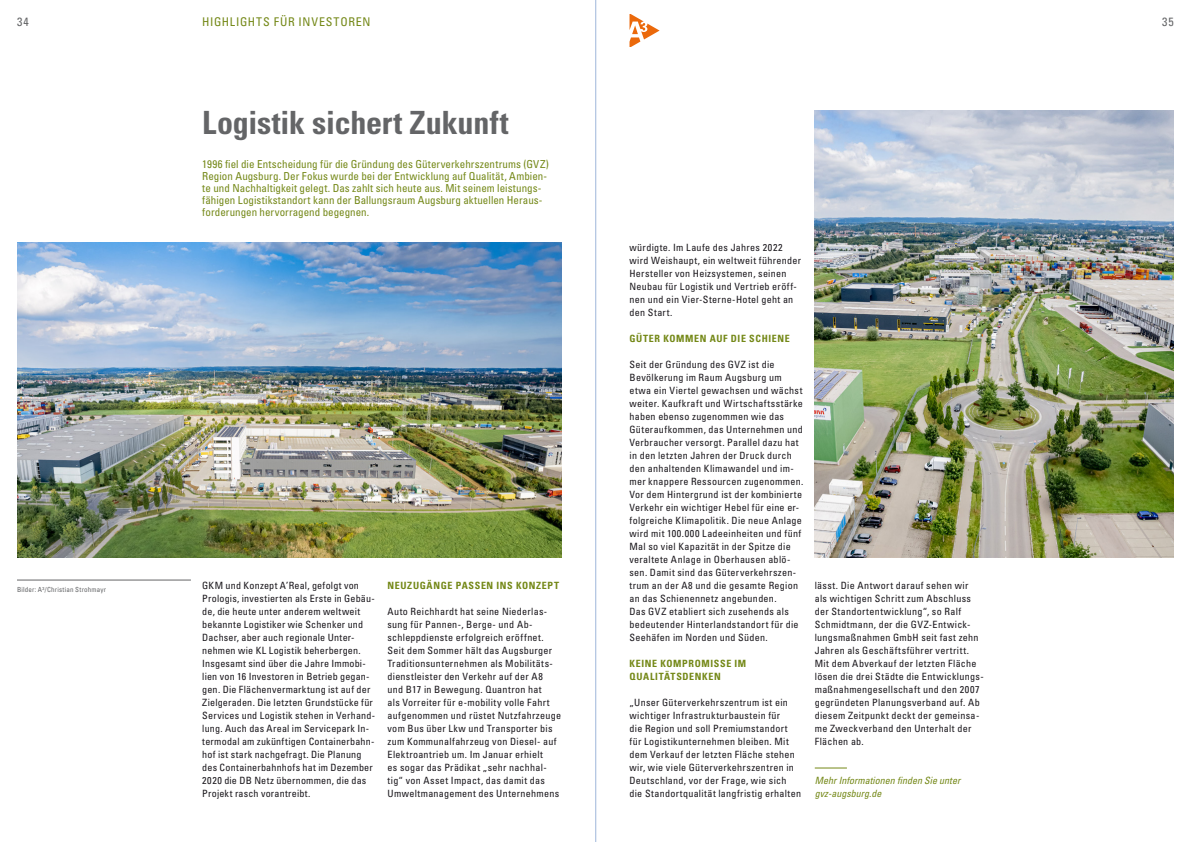
<style>
.page{position:relative;width:1191px;height:842px;background:#fff}
.page>*{position:absolute;margin:0;border:0;box-sizing:border-box;transform-origin:0 0}
.t1{font:700 condensed 32px "Univers LT Std";letter-spacing:-.005em;color:#646567}
.t2{font:condensed 12px "Univers LT Std";letter-spacing:.065em;color:#748817}
.t3{font:condensed 12px "Univers LT Std";color:#646567}
.t4{font:condensed 11px/12px "Univers LT Std";color:#748817}
.t5{font:condensed 10px/13px "Univers LT Std";letter-spacing:.025em;color:#1a171c}
.t6{font:700 condensed 10px/13px "Univers LT Std";letter-spacing:.065em;color:#748817}
.t7{font:italic condensed 10px/13px "Univers LT Std";color:#748817}
.t8{font:condensed 7px "Univers LT Std";letter-spacing:.025em;color:#646567}
</style>
<div class="page">
<svg style="left:629px;top:14px;width:30px;height:33px"></svg>
<hr style="left:17px;top:580px;width:174px;height:1px;background:#646567">
<img style="left:17px;top:243px;width:544px;height:314px">
<hr style="left:814px;top:767px;width:33px;height:1px;background:#748817">
<img style="left:814px;top:110px;width:360px;height:447px">
<hr style="left:595px;top:0;width:1px;height:842px;background:#9fb6db">
<p class="t2" style="left:202px;top:14px;width:170px">HIGHLIGHTS FÜR INVESTOREN</p>
<p class="t3" style="left:17px;top:14px;width:13px">34</p>
<p class="t3" style="left:1162px;top:14px;width:13px">35</p>
<h1 class="t1" style="left:202px;top:103px;width:308px">Logistik sichert Zukunft</h1>
<p class="t8" style="left:17px;top:585px;width:91px">Bilder: A³/Christian Strohmayr</p>
<p class="t4" style="left:202px;top:158px;width:348px">1996 fiel die Entscheidung für die Gründung des Güterverkehrszentrums (GVZ)<br>Region Augsburg. Der Fokus wurde bei der Entwicklung auf Qualität, Ambien&shy;te und Nachhaltigkeit gelegt. Das zahlt sich heute aus. Mit seinem leistungs&shy;fähigen Logistikstandort kann der Ballungsraum Augsburg aktuellen Heraus&shy;forderungen hervorragend begegnen.</p>
<p class="t5" style="left:202px;top:579px;width:174px">GKM und Konzept A’Real, gefolgt von Prologis, investierten als Erste in Gebäu&shy;de, die heute unter anderem weltweit bekannte Logistiker wie Schenker und Dachser, aber auch regionale Unter&shy;nehmen wie KL Logistik beherbergen.<br>Insgesamt sind über die Jahre Immobi&shy;lien von 16 Investoren in Betrieb gegan&shy;gen. Die Flächenvermarktung ist auf der Zielgeraden. Die letzten Grundstücke für Services und Logistik stehen in Verhand&shy;lung. Auch das Areal im Servicepark In&shy;termodal am zukünftigen Containerbahn&shy;hof ist stark nachgefragt. Die Planung des Containerbahnhofs hat im Dezember 2020 die DB Netz übernommen, die das Projekt rasch vorantreibt.</p>
<p class="t6" style="left:387px;top:579px;width:173px">NEUZUGÄNGE PASSEN INS KONZEPT</p>
<p class="t5" style="left:387px;top:605px;width:175px">Auto Reichhardt hat seine Niederlas&shy;sung für Pannen-, Berge- und Ab&shy;schleppdienste erfolgreich eröffnet.<br>Seit dem Sommer hält das Augsburger Traditionsunternehmen als Mobilitäts&shy;dienstleister den Verkehr auf der A8 und B17 in Bewegung. Quantron hat<br>als Vorreiter für e-mobility volle Fahrt aufgenommen und rüstet Nutzfahrzeuge vom Bus über Lkw und Transporter bis zum Kommunalfahrzeug von Diesel- auf Elektroantrieb um. Im Januar erhielt<br>es sogar das Prädikat „sehr nachhal&shy;tig“ von Asset Impact, das damit das Umweltmanagement des Unternehmens</p>
<p class="t5" style="left:629px;top:241px;width:173px">würdigte. Im Laufe des Jahres 2022 wird Weishaupt, ein weltweit führender Hersteller von Heizsystemen, seinen Neubau für Logistik und Vertrieb eröff&shy;nen und ein Vier-Sterne-Hotel geht an den Start.</p>
<p class="t6" style="left:629px;top:332px;width:162px">GÜTER KOMMEN AUF DIE SCHIENE</p>
<p class="t5" style="left:629px;top:358px;width:175px">Seit der Gründung des GVZ ist die Bevölkerung im Raum Augsburg um etwa ein Viertel gewachsen und wächst weiter. Kaufkraft und Wirtschaftsstärke haben ebenso zugenommen wie das Güteraufkommen, das Unternehmen und Verbraucher versorgt. Parallel dazu hat in den letzten Jahren der Druck durch den anhaltenden Klimawandel und im&shy;mer knappere Ressourcen zugenommen.<br>Vor dem Hintergrund ist der kombinierte Verkehr ein wichtiger Hebel für eine er&shy;folgreiche Klimapolitik. Die neue Anlage wird mit 100.000 Ladeeinheiten und fünf Mal so viel Kapazität in der Spitze die veraltete Anlage in Oberhausen ablö&shy;sen. Damit sind das Güterverkehrszen&shy;trum an der A8 und die gesamte Region an das Schienennetz angebunden.<br>Das GVZ etabliert sich zusehends als bedeutender Hinterlandstandort für die Seehäfen im Norden und Süden.</p>
<p class="t6" style="left:629px;top:657px;width:118px">KEINE KOMPROMISSE IM<br>QUALITÄTSDENKEN</p>
<p class="t5" style="left:629px;top:696px;width:173px">„Unser Güterverkehrszentrum ist ein wichtiger Infrastrukturbaustein für<br>die Region und soll Premiumstandort für Logistikunternehmen bleiben. Mit dem Verkauf der letzten Fläche stehen wir, wie viele Güterverkehrszentren in Deutschland, vor der Frage, wie sich die Standortqualität langfristig erhalten</p>
<p class="t5" style="left:814px;top:579px;width:170px">lässt. Die Antwort darauf sehen wir<br>als wichtigen Schritt zum Abschluss der Standortentwicklung“, so Ralf Schmidtmann, der die GVZ-Entwick&shy;lungsmaßnahmen GmbH seit fast zehn Jahren als Geschäftsführer vertritt.<br>Mit dem Abverkauf der letzten Fläche lösen die drei Städte die Entwicklungs&shy;maßnahmengesellschaft und den 2007 gegründeten Planungsverband auf. Ab diesem Zeitpunkt deckt der gemeinsa&shy;me Zweckverband den Unterhalt der Flächen ab.</p>
<p class="t7" style="left:814px;top:774px;width:147px">Mehr Informationen finden Sie unter gvz-augsburg.de</p>
</div>
